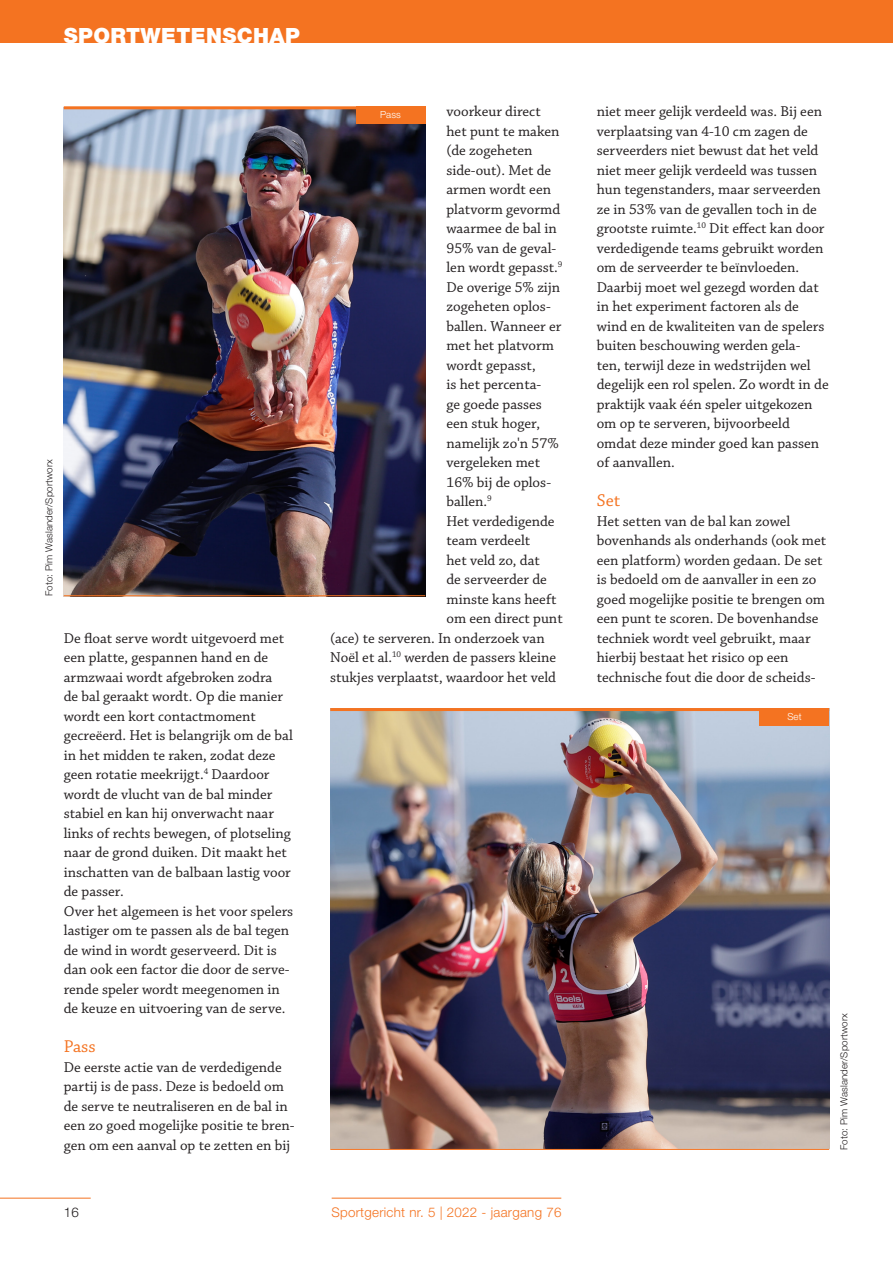
<style>
.page{position:relative;width:893px;height:1263px;background:#fff}
.page>*{position:absolute;margin:0;border:0;box-sizing:border-box;transform-origin:0 0}
.t1{font:900 21px "Helvetica Neue LT Std";letter-spacing:.02em;color:#fff}
.t2{font:18px "Chaparral Pro";color:#f47321}
.t3{font:15px/19.5px "Chaparral Pro";color:#231f20}
.t4{font:300 13.35px "Helvetica Neue LT Std";letter-spacing:.02em;color:#f47321}
.t5{font:300 13.35px "Helvetica Neue LT Std";color:#231f20}
._00_-_Fotobijschrift{font:300 9.75px "Helvetica Neue LT Std";letter-spacing:.01em;color:#231f20}
._00_-_Fotobijschrift-2{font:300 9.75px "Helvetica Neue LT Std";letter-spacing:.01em;color:#fff}
</style>
<div class="page">
<div style="left:0;top:0;width:893px;height:43px;background:#f47321"></div>
<hr style="left:0;top:1198px;width:91px;height:1px;background:#f47321">
<hr style="left:332px;top:1198px;width:229px;height:1px;background:#f47321">
<img style="left:64px;top:109px;width:361px;height:486px">
<img style="left:330px;top:711px;width:499px;height:438px">
<hr style="left:64px;top:106px;width:361px;height:3px;background:#f47321">
<hr style="left:330px;top:708px;width:499px;height:3px;background:#f47321">
<hr style="left:64px;top:595px;width:361px;height:1px;background:#f47321">
<hr style="left:330px;top:1149px;width:499px;height:1px;background:#f47321">
<div style="left:356px;top:106px;width:69px;height:17px;background:#f47321"></div>
<div style="left:760px;top:708px;width:69px;height:17px;background:#f47321"></div>
<p class="t1" style="left:64px;top:23px;width:238px">SPORTWETENSCHAP</p>
<p class="_00_-_Fotobijschrift" style="left:43px;top:596px;width:138px;rotate:-90deg">Foto: Pim Waslander/Sportworx</p>
<p class="t3" style="left:64px;top:629px;width:231px">De float serve wordt uitgevoerd met een platte, gespannen hand en de armzwaai wordt afgebroken zodra<br>de bal geraakt wordt. Op die manier wordt een kort contactmoment gecreëerd. Het is belangrijk om de bal in het midden te raken, zodat deze geen rotatie meekrijgt.<sup>4</sup> Daardoor wordt de vlucht van de bal minder stabiel en kan hij onverwacht naar links of rechts bewegen, of plotseling naar de grond duiken. Dit maakt het inschatten van de balbaan lastig voor de passer.</p>
<p class="t3" style="left:64px;top:902px;width:231px">Over het algemeen is het voor spelers lastiger om te passen als de bal tegen de wind in wordt geserveerd. Dit is dan ook een factor die door de serve&shy;rende speler wordt meegenomen in de keuze en uitvoering van de serve.</p>
<p class="t2" style="left:64px;top:1037px;width:33px">Pass</p>
<p class="t3" style="left:64px;top:1058px;width:232px">De eerste actie van de verdedigende partij is de pass. Deze is bedoeld om de serve te neutraliseren en de bal in een zo goed mogelijke positie te bren&shy;gen om een aanval op te zetten en bij</p>
<p class="t3" style="left:446px;top:102px;width:118px">voorkeur direct het punt te maken (de zogeheten side-out). Met de armen wordt een platvorm gevormd waarmee de bal in<br>95% van de geval&shy;len wordt gepasst.<sup>9<br></sup>De overige 5% zijn zogeheten oplos&shy;ballen. Wanneer er met het platvorm wordt gepasst,<br>is het percenta-<br>ge goede passes een stuk hoger, namelijk zo'n 57% vergeleken met<br>16% bij de oplos&shy;ballen.<sup>9</sup></p>
<p class="t3" style="left:446px;top:512px;width:110px">Het verdedigende</p>
<p class="t3" style="left:446px;top:531px;width:85px">team verdeelt</p>
<p class="t3" style="left:446px;top:551px;width:95px">het veld zo, dat</p>
<p class="t3" style="left:446px;top:570px;width:102px">de serveerder de</p>
<p class="t3" style="left:446px;top:590px;width:111px">minste kans heeft</p>
<p class="t3" style="left:446px;top:609px;width:118px">om een direct punt</p>
<p class="t3" style="left:330px;top:629px;width:216px">(ace) te serveren. In onderzoek van</p>
<p class="t3" style="left:330px;top:648px;width:227px">Noël et al.<sup>10</sup> werden de passers kleine</p>
<p class="t3" style="left:330px;top:668px;width:227px">stukjes verplaatst, waardoor het veld</p>
<p class="_00_-_Fotobijschrift-2" style="left:380px;top:109px;width:22px">Pass</p>
<p class="t5" style="left:64px;top:1204px;width:17px">16</p>
<p class="t4" style="left:331px;top:1204px;width:232px">Sportgericht nr. 5 | 2022 - jaargang 76</p>
<p class="t3" style="left:597px;top:102px;width:233px">niet meer gelijk verdeeld was. Bij een verplaatsing van 4-10 cm zagen de serveerders niet bewust dat het veld niet meer gelijk verdeeld was tussen hun tegenstanders, maar serveerden ze in 53% van de gevallen toch in de grootste ruimte.<sup>10</sup> Dit effect kan door verdedigende teams gebruikt worden om de serveerder te beïnvloeden.<br>Daarbij moet wel gezegd worden dat in het experiment factoren als de wind en de kwaliteiten van de spelers buiten beschouwing werden gela-<br>ten, terwijl deze in wedstrijden wel degelijk een rol spelen. Zo wordt in de praktijk vaak één speler uitgekozen om op te serveren, bijvoorbeeld omdat deze minder goed kan passen of aanvallen.</p>
<p class="t2" style="left:597px;top:491px;width:25px">Set</p>
<p class="t3" style="left:597px;top:512px;width:231px">Het setten van de bal kan zowel bovenhands als onderhands (ook met een platform) worden gedaan. De set is bedoeld om de aanvaller in een zo goed mogelijke positie te brengen om een punt te scoren. De bovenhandse techniek wordt veel gebruikt, maar hierbij bestaat het risico op een technische fout die door de scheids-</p>
<p class="_00_-_Fotobijschrift-2" style="left:787px;top:711px;width:16px">Set</p>
<p class="_00_-_Fotobijschrift" style="left:838px;top:1150px;width:138px;rotate:-90deg">Foto: Pim Waslander/Sportworx</p>
</div>
